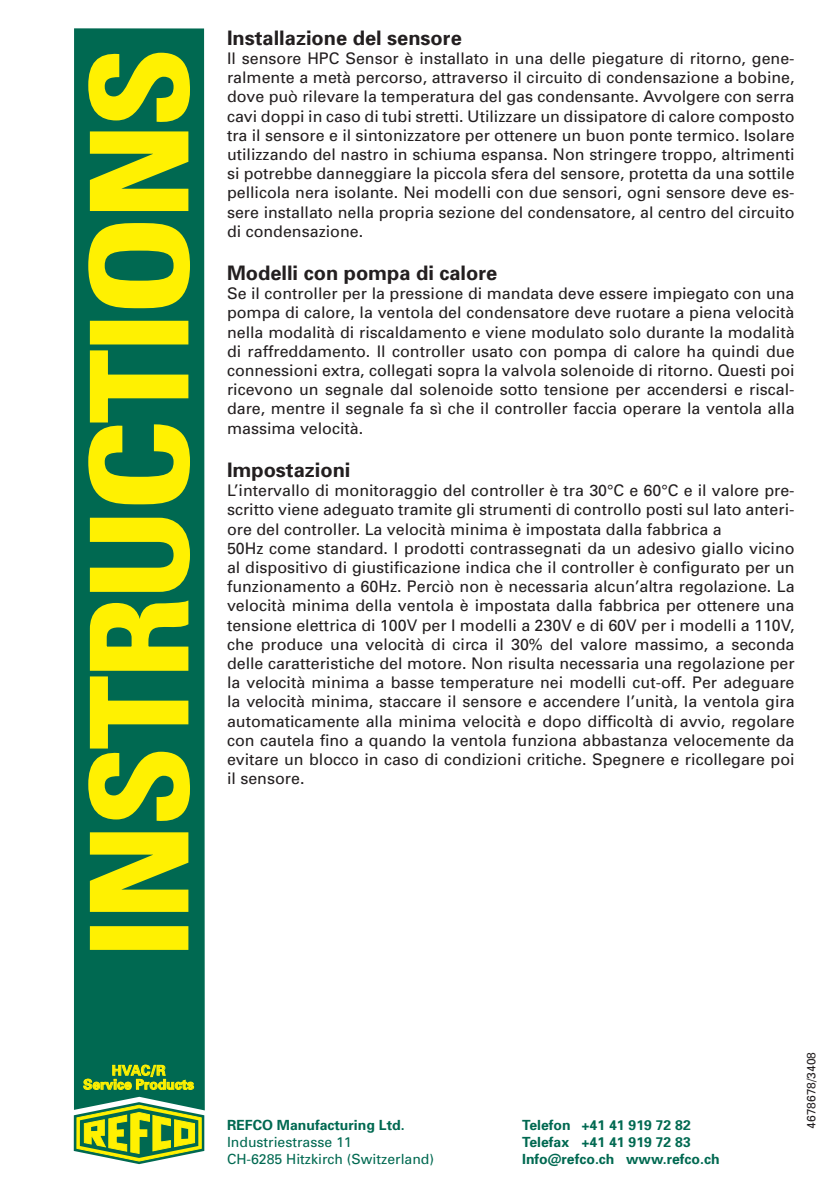
<style>
.page{position:relative;width:840px;height:1191px;background:#fff}
.page>*{position:absolute;margin:0;border:0;box-sizing:border-box;transform-origin:0 0}
.t1{font:700 20px "Univers";color:#231f20}
.t2{font:16px/19.2px "Univers";color:#231f20;text-align:justify}
.t3{font:700 14px "Univers";color:#006951}
.t4{font:14px "Univers";color:#006951}
.t5{font:700 13.8px/14px "Univers";color:#fff101;text-align:center}
.t6{font:12px "Univers";color:#231f20}
</style>
<div class="page">
<svg style="left:74px;top:1110px;width:130px;height:54px;background:#99bc43"></svg>
<div style="left:74px;top:28px;width:131px;height:1082px;background:#006951"></div>
<div style="left:91px;top:927px;width:96px;height:22px;background:#fff101"></div>
<div style="left:90px;top:926px;width:98px;height:24px;border:2px solid #fff101"></div>
<svg style="left:89px;top:831px;width:100px;height:82px;background:#bdcd15"></svg>
<svg style="left:87px;top:517px;width:104px;height:304px;background:#90b523"></svg>
<svg style="left:87px;top:349px;width:104px;height:156px;background:#7eac29"></svg>
<div style="left:91px;top:322px;width:96px;height:21px;background:#fff101"></div>
<div style="left:90px;top:321px;width:98px;height:23px;border:2px solid #fff101"></div>
<svg style="left:87px;top:222px;width:104px;height:87px;background:#a2bf1e"></svg>
<svg style="left:89px;top:130px;width:100px;height:82px;background:#bdcd15"></svg>
<svg style="left:87px;top:52px;width:104px;height:71px;background:#9cbc1f"></svg>
<svg style="left:83px;top:1063px;width:111px;height:27px;background:#458d3b"></svg>
<p class="t1" style="left:227px;top:25px;width:236px">Installazione del sensore</p>
<p class="t2" style="left:227px;top:48px;width:568px">Il sensore HPC Sensor è installato in una delle piegature di ritorno, gene&shy;ralmente a metà percorso, attraverso il circuito di condensazione a bobine, dove può rilevare la temperatura del gas condensante. Avvolgere con serra cavi doppi in caso di tubi stretti. Utilizzare un dissipatore di calore composto tra il sensore e il sintonizzatore per ottenere un buon ponte termico. Isolare utilizzando del nastro in schiuma espansa. Non stringere troppo, altrimenti si potrebbe danneggiare la piccola sfera del sensore, protetta da una sottile pellicola nera isolante. Nei modelli con due sensori, ogni sensore deve es&shy;sere installato nella propria sezione del condensatore, al centro del circuito di condensazione.</p>
<p class="t1" style="left:227px;top:260px;width:272px">Modelli con pompa di calore</p>
<p class="t2" style="left:227px;top:284px;width:568px">Se il controller per la pressione di mandata deve essere impiegato con una pompa di calore, la ventola del condensatore deve ruotare a piena velocità nella modalità di riscaldamento e viene modulato solo durante la modalità di raffreddamento. Il controller usato con pompa di calore ha quindi due connessioni extra, collegati sopra la valvola solenoide di ritorno. Questi poi ricevono un segnale dal solenoide sotto tensione per accendersi e riscal&shy;dare, mentre il segnale fa sì che il controller faccia operare la ventola alla massima velocità.</p>
<p class="t1" style="left:227px;top:457px;width:125px">Impostazioni</p>
<p class="t2" style="left:227px;top:480px;width:568px;text-align:left">L’intervallo di monitoraggio del controller è tra 30°C e 60°C e il valore pre&shy;scritto viene adeguato tramite gli strumenti di controllo posti sul lato anteri&shy;ore del controller. La velocità minima è impostata dalla fabbrica a<br>50Hz come standard. I prodotti contrassegnati da un adesivo giallo vicino al dispositivo di giustificazione indica che il controller è configurato per un funzionamento a 60Hz. Perciò non è necessaria alcun’altra regolazione. La velocità minima della ventola è impostata dalla fabbrica per ottenere una tensione elettrica di 100V per I modelli a 230V e di 60V per i modelli a 110V, che produce una velocità di circa il 30% del valore massimo, a seconda delle caratteristiche del motore. Non risulta necessaria una regolazione per la velocità minima a basse temperature nei modelli cut-off. Per adeguare la velocità minima, staccare il sensore e accendere l’unità, la ventola gira automaticamente alla minima velocità e dopo difficoltà di avvio, regolare con cautela fino a quando la ventola funziona abbastanza velocemente da evitare un blocco in caso di condizioni critiche. Spegnere e ricollegare poi il sensore.</p>
<p class="t5" style="left:83px;top:1063px;width:112px">HVAC/R<br>Service Products</p>
<p class="t3" style="left:227px;top:1116px;width:179px">REFCO Manufacturing Ltd.</p>
<p class="t3" style="left:522px;top:1116px;width:170px">Telefon +41 41 919 72 82</p>
<p class="t4" style="left:227px;top:1133px;width:126px">Industriestrasse 11</p>
<p class="t3" style="left:522px;top:1133px;width:170px">Telefax +41 41 919 72 83</p>
<p class="t4" style="left:227px;top:1150px;width:208px">CH-6285 Hitzkirch (Switzerland)</p>
<p class="t3" style="left:522px;top:1149px;width:199px">Info@refco.ch www.refco.ch</p>
<p class="t6" style="left:803px;top:1128px;width:78px;rotate:-90deg">4678678/3408</p>
</div>
